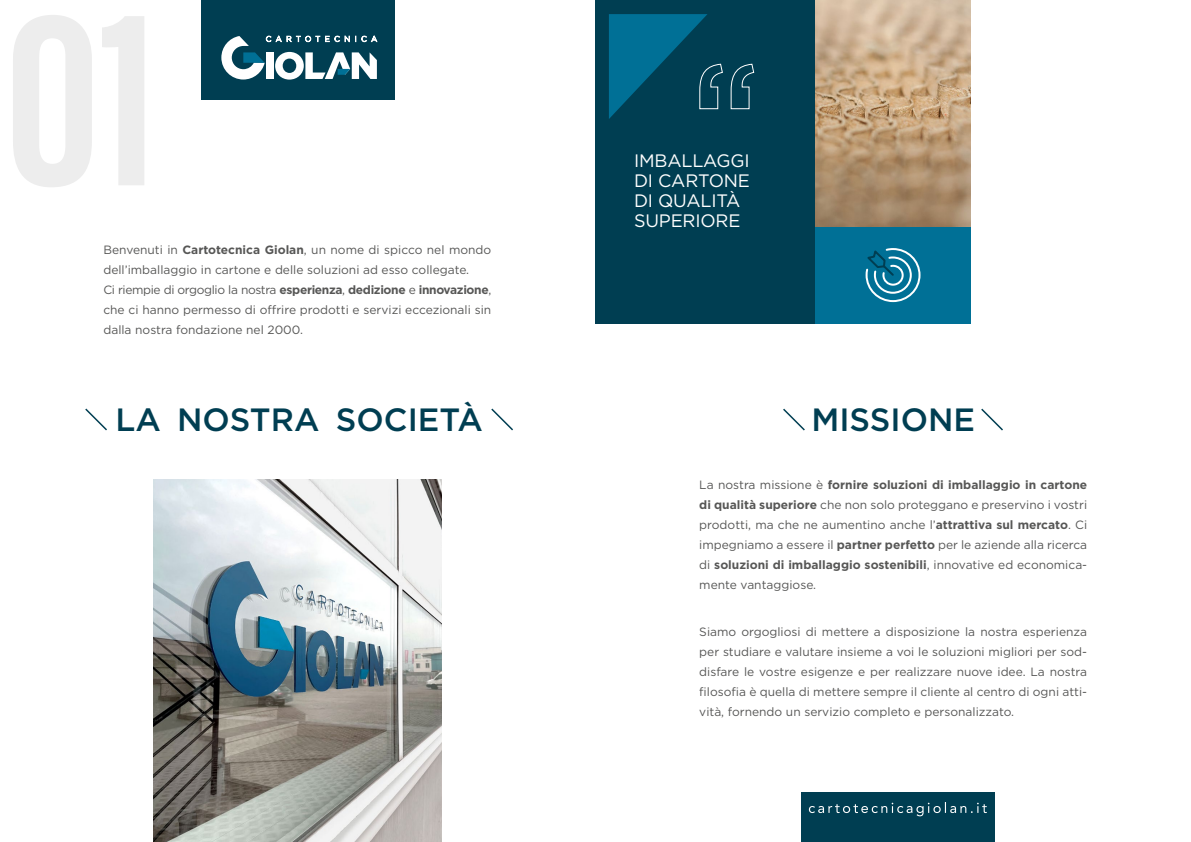
<style>
.page{position:relative;width:1191px;height:842px;background:#fff}
.page>*{position:absolute;margin:0;border:0;box-sizing:border-box;transform-origin:0 0}
.t1{font:500 32.2px "Gotham";color:#003e52}
.t2{font:18px/20px "Gotham";letter-spacing:-.01em;color:#fff}
.t3{font:12px/20px "Gotham";color:#575756;text-align:justify}
.s1{font-weight:700}
</style>
<div class="page">
<img style="left:815px;top:0;width:155px;height:227px">
<svg style="left:491px;top:408px;width:22px;height:23px"></svg>
<svg style="left:981px;top:408px;width:22px;height:23px"></svg>
<svg style="left:85px;top:408px;width:22px;height:23px"></svg>
<svg style="left:783px;top:408px;width:22px;height:23px"></svg>
<div style="left:801px;top:793px;width:193px;height:49px;background:#003e52"></div>
<svg style="left:809px;top:802px;width:177px;height:14px"></svg>
<div style="left:201px;top:0;width:193px;height:99px;background:#003e52"></div>
<svg style="left:221px;top:36px;width:156px;height:44px"></svg>
<div style="left:595px;top:0;width:220px;height:323px;background:#003e52"></div>
<div style="left:815px;top:227px;width:155px;height:96px;background:#007096"></div>
<svg style="left:609px;top:14px;width:146px;height:105px"></svg>
<svg style="left:865px;top:248px;width:56px;height:55px"></svg>
<img style="left:154px;top:480px;width:288px;height:362px">
<p class="t3" style="left:103px;top:240px;width:389px;text-align:left">Benvenuti in <span class="s1">Cartotecnica Giolan</span>, un nome di spicco nel mondo dell’imballaggio in cartone e delle soluzioni ad esso collegate.<br>Ci riempie di orgoglio la nostra <span class="s1">esperienza</span>, <span class="s1">dedizione</span> e <span class="s1">innovazione</span>, che ci hanno permesso di offrire prodotti e servizi eccezionali sin dalla nostra fondazione nel 2000.</p>
<h2 class="t2" style="left:634px;top:150px;width:117px">IMBALLAGGI<br>DI CARTONE<br>DI QUALITÀ<br>SUPERIORE</h2>
<h1 class="t1" style="left:115px;top:398px;width:369px">LA NOSTRA SOCIETÀ</h1>
<h1 class="t1" style="left:811px;top:398px;width:165px">MISSIONE</h1>
<p class="t3" style="left:699px;top:475px;width:389px">La nostra missione è <span class="s1">fornire soluzioni di imballaggio in cartone di qualità superiore</span> che non solo proteggano e preservino i vostri prodotti, ma che ne aumentino anche l’<span class="s1">attrattiva sul mercato</span>. Ci impegniamo a essere il <span class="s1">partner perfetto</span> per le aziende alla ricerca di <span class="s1">soluzioni di imballaggio sostenibili</span>, innovative ed economica&shy;mente vantaggiose.</p>
<p class="t3" style="left:699px;top:622px;width:389px">Siamo orgogliosi di mettere a disposizione la nostra esperienza per studiare e valutare insieme a voi le soluzioni migliori per sod&shy;disfare le vostre esigenze e per realizzare nuove idee. La nostra filosofia è quella di mettere sempre il cliente al centro di ogni atti&shy;vità, fornendo un servizio completo e personalizzato.</p>
</div>
